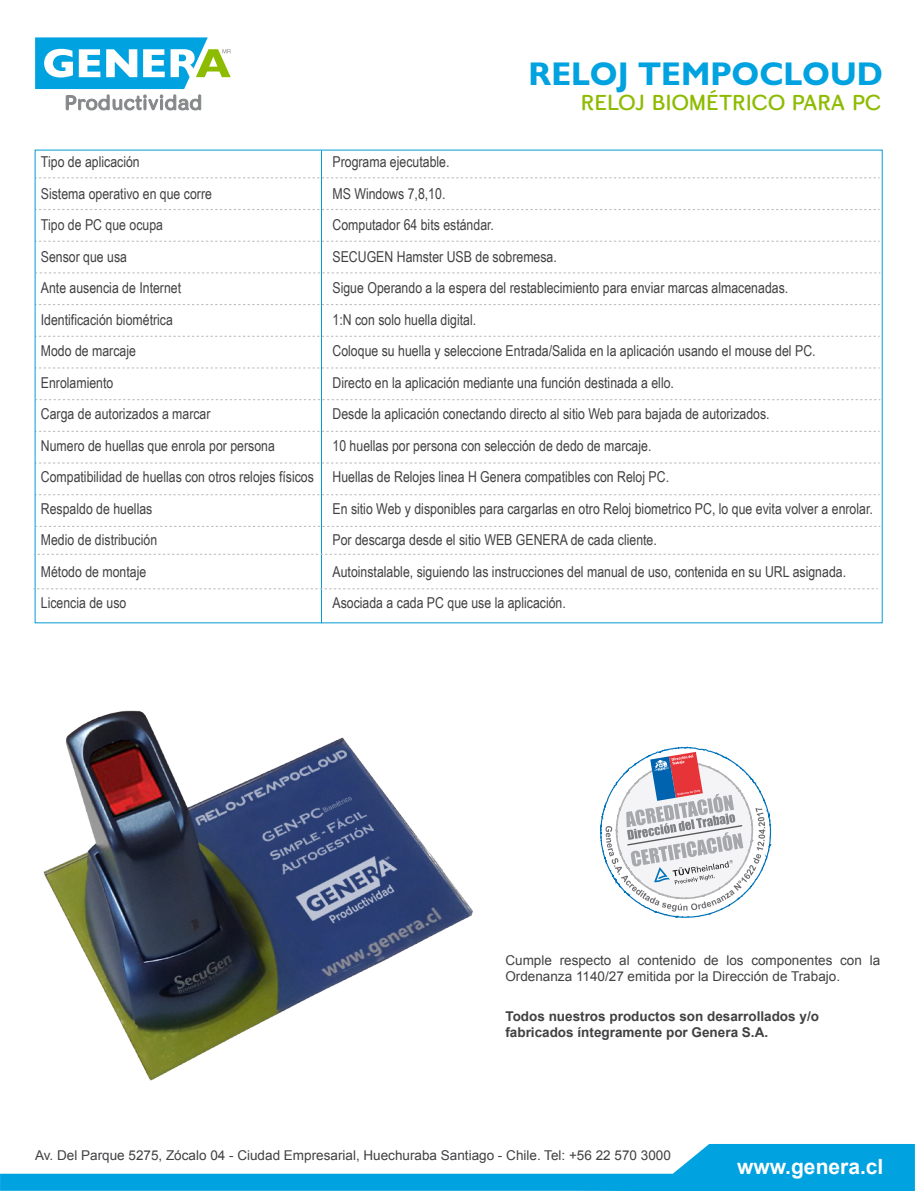
<style>
.page{position:relative;width:915px;height:1191px;background:#fff}
.page>*{position:absolute;margin:0;border:0;box-sizing:border-box;transform-origin:0 0}
.t1{font:700 33px "Gill Sans Nova";color:#00a2df}
.t2{font:21px "Skirt Rg";color:#8dbb00}
.t3{font:700 21px "Arial";color:#fff}
.t4{font:15px/31.5px "Arial Narrow";color:#414042}
.t5{font:13.5px/16.2px "Arial";color:#414042}
.t6{font:700 13.5px/16.2px "Arial";color:#414042}
</style>
<div class="page">
<svg style="left:0;top:1144px;width:914px;height:47px"></svg>
<svg style="left:39px;top:209px;width:840px;height:1px"></svg>
<svg style="left:39px;top:177px;width:840px;height:1px"></svg>
<svg style="left:39px;top:272px;width:838px;height:1px"></svg>
<svg style="left:39px;top:241px;width:840px;height:1px"></svg>
<svg style="left:39px;top:336px;width:840px;height:1px"></svg>
<svg style="left:39px;top:304px;width:840px;height:1px"></svg>
<svg style="left:37px;top:399px;width:842px;height:1px"></svg>
<svg style="left:39px;top:367px;width:840px;height:1px"></svg>
<svg style="left:39px;top:462px;width:840px;height:1px"></svg>
<svg style="left:39px;top:431px;width:840px;height:1px"></svg>
<svg style="left:37px;top:526px;width:842px;height:1px"></svg>
<svg style="left:39px;top:494px;width:840px;height:1px"></svg>
<hr style="left:321px;top:150px;width:1px;height:473px;background:#049cd3">
<svg style="left:600px;top:746px;width:172px;height:172px"></svg>
<svg style="left:34px;top:554px;width:843px;height:1px"></svg>
<svg style="left:34px;top:588px;width:843px;height:1px"></svg>
<img style="left:43px;top:710px;width:430px;height:371px">
<svg style="left:35px;top:37px;width:195px;height:74px"></svg>
<h1 class="t1" style="left:528px;top:53px;width:356px">RELOJ TEMPOCLOUD</h1>
<h2 class="t2" style="left:580px;top:90px;width:301px">RELOJ BIOMÉTRICO PARA PC</h2>
<p class="t4" style="left:41px;top:146px;width:274px">Tipo de aplicación<br>Sistema operativo en que corre<br>Tipo de PC que ocupa<br>Sensor que usa<br>Ante ausencia de Internet<br>Identificación biométrica<br>Modo de marcaje<br>Enrolamiento<br>Carga de autorizados a marcar<br>Numero de huellas que enrola por persona<br>Compatibilidad de huellas con otros relojes físicos<br>Respaldo de huellas<br>Medio de distribución<br>Método de montaje<br>Licencia de uso</p>
<p class="t4" style="left:332px;top:146px;width:541px">Programa ejecutable.<br>MS Windows 7,8,10.<br>Computador 64 bits estándar.<br>SECUGEN Hamster USB de sobremesa.<br>Sigue Operando a la espera del restablecimiento para enviar marcas almacenadas.<br>1:N con solo huella digital.<br>Coloque su huella y seleccione Entrada/Salida en la aplicación usando el mouse del PC.<br>Directo en la aplicación mediante una función destinada a ello.<br>Desde la aplicación conectando directo al sitio Web para bajada de autorizados.<br>10 huellas por persona con selección de dedo de marcaje.<br>Huellas de Relojes linea H Genera compatibles con Reloj PC.<br>En sitio Web y disponibles para cargarlas en otro Reloj biometrico PC, lo que evita volver a enrolar.<br>Por descarga desde el sitio WEB GENERA de cada cliente.<br>Autoinstalable, siguiendo las instrucciones del manual de uso, contenida en su URL asignada.<br>Asociada a cada PC que use la aplicación.</p>
<p class="t5" style="left:505px;top:952px;width:376px">Cumple respecto al contenido de los componentes con la<br>Ordenanza 1140/27 emitida por la Dirección de Trabajo.</p>
<p class="t6" style="left:505px;top:1008px;width:315px">Todos nuestros productos son desarrollados y/o fabricados íntegramente por Genera S.A.</p>
<p class="t5" style="left:35px;top:1147px;width:637px">Av. Del Parque 5275, Zócalo 04 - Ciudad Empresarial, Huechuraba Santiago - Chile. Tel: +56 22 570 3000</p>
<h2 class="t3" style="left:736px;top:1151px;width:148px">www.genera.cl</h2>
</div>
